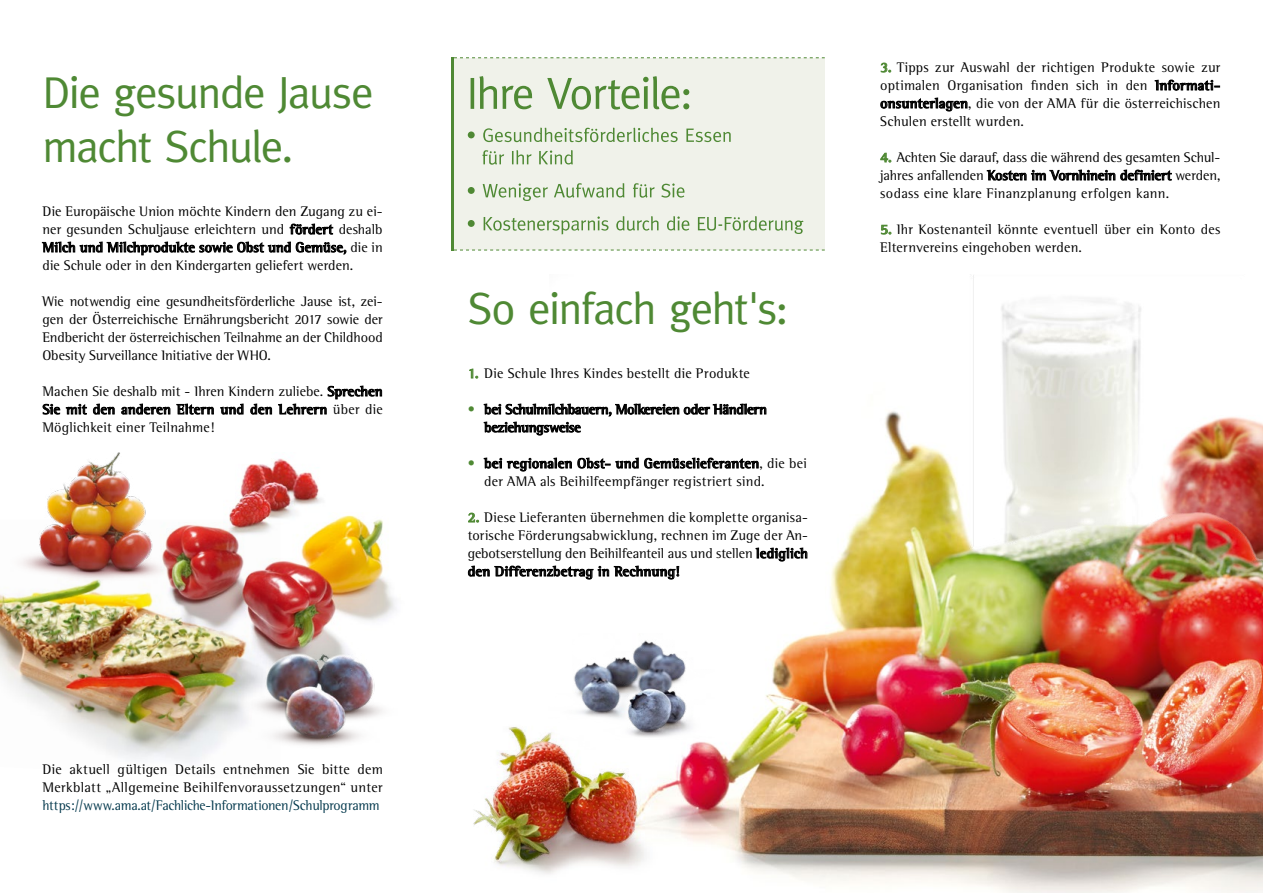
<style>
.page{position:relative;width:1263px;height:893px;background:#fff}
.page>*{position:absolute;margin:0;border:0;box-sizing:border-box;transform-origin:0 0}
.t1{font:45px/54px "Meta";letter-spacing:-.035em;color:#4f8934}
.t2{font:14.25px/18px "Rotis Semi Serif";letter-spacing:.015em;color:#000;text-align:justify}
.t3{font:700 14.25px/18px "Rotis Semi Serif";letter-spacing:-.02em;color:#000}
.t4{font:14.25px "Rotis Semi Serif";letter-spacing:-.02em;color:#04394d}
.s1{font-weight:700}
.s2{font-weight:700;color:#4f8934}
.s3{font-weight:400;color:#4f8934}
.s4{color:#4f8934}
</style>
<div class="page">
<img style="left:231px;top:458px;width:91px;height:54px">
<img style="left:47px;top:452px;width:99px;height:68px">
<img style="left:0;top:520px;width:224px;height:243px">
<img style="left:550px;top:275px;width:713px;height:618px">
<img style="left:149px;top:512px;width:247px;height:158px">
<img style="left:473px;top:726px;width:190px;height:167px">
<img style="left:224px;top:649px;width:172px;height:96px">
<div style="left:454px;top:58px;width:371px;height:192px;background:#f0f2ea"></div>
<svg style="left:454px;top:57px;width:371px;height:1px"></svg>
<svg style="left:454px;top:250px;width:371px;height:1px"></svg>
<svg style="left:290px;top:224px;width:43px;height:10px"></svg>
<svg style="left:42px;top:242px;width:304px;height:13px"></svg>
<svg style="left:43px;top:404px;width:17px;height:10px"></svg>
<svg style="left:66px;top:404px;width:21px;height:10px"></svg>
<svg style="left:93px;top:404px;width:22px;height:10px"></svg>
<svg style="left:121px;top:404px;width:49px;height:10px"></svg>
<svg style="left:177px;top:404px;width:37px;height:10px"></svg>
<svg style="left:220px;top:404px;width:23px;height:10px"></svg>
<svg style="left:250px;top:404px;width:22px;height:10px"></svg>
<svg style="left:278px;top:386px;width:104px;height:28px"></svg>
<svg style="left:469px;top:369px;width:9px;height:9px"></svg>
<svg style="left:484px;top:404px;width:282px;height:12px"></svg>
<svg style="left:484px;top:422px;width:97px;height:13px"></svg>
<svg style="left:484px;top:458px;width:154px;height:13px"></svg>
<svg style="left:644px;top:458px;width:114px;height:10px"></svg>
<svg style="left:468px;top:513px;width:11px;height:9px"></svg>
<svg style="left:756px;top:548px;width:51px;height:13px"></svg>
<svg style="left:468px;top:566px;width:211px;height:13px"></svg>
<svg style="left:881px;top:63px;width:10px;height:9px"></svg>
<svg style="left:1155px;top:80px;width:65px;height:10px"></svg>
<svg style="left:880px;top:98px;width:87px;height:13px"></svg>
<svg style="left:880px;top:153px;width:11px;height:9px"></svg>
<svg style="left:987px;top:170px;width:185px;height:10px"></svg>
<svg style="left:881px;top:225px;width:10px;height:9px"></svg>
<svg style="left:468px;top:216px;width:336px;height:18px"></svg>
<svg style="left:468px;top:183px;width:216px;height:18px"></svg>
<svg style="left:482px;top:150px;width:91px;height:15px"></svg>
<svg style="left:468px;top:128px;width:263px;height:14px"></svg>
<svg style="left:471px;top:76px;width:218px;height:34px"></svg>
<hr style="left:451px;top:57px;width:3px;height:193px;background:#4f8934">
<img style="left:549px;top:633px;width:165px;height:116px">
<h1 class="t1" style="left:43px;top:65px;width:333px">Die gesunde Jause macht Schule.</h1>
<p class="t2" style="left:43px;top:202px;width:342px">Die Europäische Union möchte Kindern den Zugang zu ei&shy;ner gesunden Schuljause erleichtern und <span class="s1">fördert</span> deshalb <span class="s1">Milch und Milchprodukte sowie Obst und Gemüse,</span> die in die Schule oder in den Kindergarten geliefert werden.</p>
<p class="t2" style="left:43px;top:292px;width:342px">Wie notwendig eine gesundheitsförderliche Jause ist, zei&shy;gen der Österreichische Ernährungsbericht 2017 sowie der Endbericht der österreichischen Teilnahme an der Childhood Obesity Surveillance Initiative der WHO.</p>
<p class="t2" style="left:43px;top:382px;width:342px">Machen Sie deshalb mit - Ihren Kindern zuliebe. <span class="s1">Sprechen Sie mit den anderen Eltern und den Lehrern</span> über die Möglichkeit einer Teilnahme!</p>
<p class="t2" style="left:43px;top:760px;width:342px">Die aktuell gültigen Details entnehmen Sie bitte dem<br>Merkblatt „Allgemeine Beihilfenvoraussetzungen“ unter</p>
<p class="t4" style="left:43px;top:797px;width:339px">https://www.ama.at/Fachliche-Informationen/Schulprogramm</p>
<h1 class="t1" style="left:468px;top:281px;width:322px">So einfach geht's:</h1>
<p class="t2" style="left:468px;top:364px;width:284px"><span class="s2">1.</span> Die Schule Ihres Kindes bestellt die Produkte</p>
<p class="t3" style="left:484px;top:400px;width:284px;text-indent:-17px"><span class="s3">•</span> bei Schulmilchbauern, Molkereien oder Händlern beziehungsweise</p>
<p class="t2" style="left:484px;top:454px;width:324px;text-indent:-17px"><span class="s4">•</span> <span class="s1">bei regionalen Obst- und Gemüselieferanten</span>, die bei der AMA als Beihilfeempfänger registriert sind.</p>
<p class="t2" style="left:468px;top:508px;width:342px"><span class="s2">2.</span> Diese Lieferanten übernehmen die komplette organisa&shy;torische Förderungsabwicklung, rechnen im Zuge der An&shy;gebotserstellung den Beihilfeanteil aus und stellen <span class="s1">lediglich den Differenzbetrag in Rechnung!</span></p>
<p class="t2" style="left:880px;top:58px;width:342px"><span class="s2">3.</span> Tipps zur Auswahl der richtigen Produkte sowie zur optimalen Organisation finden sich in den <span class="s1">Informati&shy;onsunterlagen</span>, die von der AMA für die österreichischen Schulen erstellt wurden.</p>
<p class="t2" style="left:880px;top:148px;width:342px"><span class="s2">4.</span> Achten Sie darauf, dass die während des gesamten Schul&shy;jahres anfallenden <span class="s1">Kosten im Vornhinein definiert</span> werden, sodass eine klare Finanzplanung erfolgen kann.</p>
<p class="t2" style="left:880px;top:220px;width:342px"><span class="s2">5.</span> Ihr Kostenanteil könnte eventuell über ein Konto des<br>Elternvereins eingehoben werden.</p>
</div>
